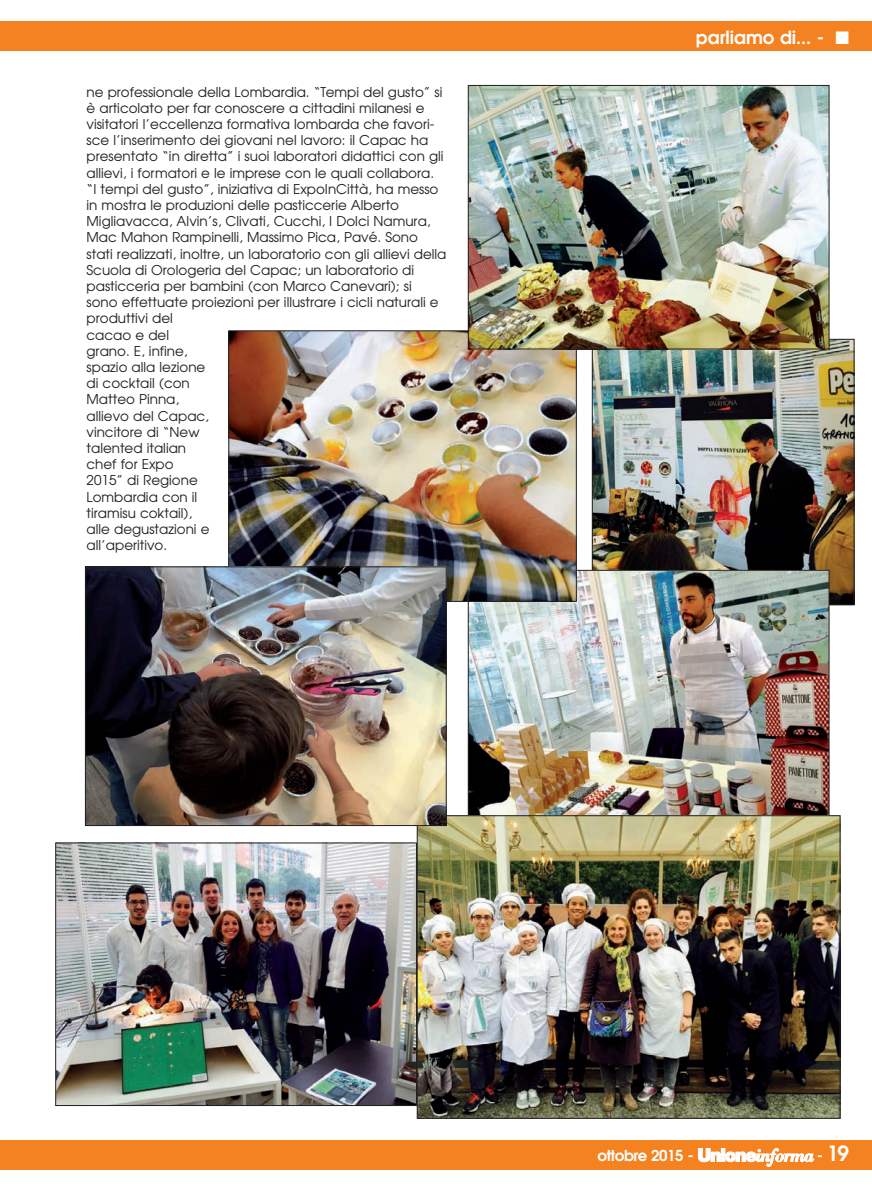
<style>
.page{position:relative;width:872px;height:1191px;background:#fff}
.page>*{position:absolute;margin:0;border:0;box-sizing:border-box;transform-origin:0 0}
.t1{font:600 18px "Avant Garde";color:#fff}
.t2{font:600 15px "Avant Garde";letter-spacing:-.03em;color:#fff}
.t3{font:13.5px/16.2px "Avant Garde";color:#231f20}
.s1{font-family:"Helvetica Neue";font-weight:900;font-size:18px}
.s2{font-family:"Bodoni BE";font-weight:500;font-style:italic;font-size:18px}
.s3{font-size:21px}
</style>
<div class="page">
<img style="left:594px;top:341px;width:258px;height:262px">
<img style="left:470px;top:572px;width:357px;height:243px">
<div style="left:0;top:1140px;width:872px;height:29px;background:#f58220"></div>
<div style="left:0;top:21px;width:872px;height:30px;background:#f58220"></div>
<img style="left:230px;top:332px;width:344px;height:268px">
<img style="left:57px;top:844px;width:358px;height:260px">
<div style="left:55px;top:842px;width:362px;height:264px;border:1px solid #231f20"></div>
<img style="left:470px;top:87px;width:357px;height:260px">
<div style="left:468px;top:85px;width:361px;height:264px;border:1px solid #231f20"></div>
<img style="left:419px;top:817px;width:419px;height:299px">
<div style="left:417px;top:815px;width:423px;height:303px;border:1px solid #231f20"></div>
<img style="left:87px;top:568px;width:357px;height:256px">
<div style="left:85px;top:566px;width:361px;height:260px;border:1px solid #231f20"></div>
<p class="t3" style="left:87px;top:85px;width:361px">ne professionale della Lombardia. “Tempi del gusto” si è articolato per far conoscere a cittadini milanesi e visitatori l’eccellenza formativa lombarda che favori&shy;sce l’inserimento dei giovani nel lavoro: il Capac ha presentato “in diretta” i suoi laboratori didattici con gli allievi, i formatori e le imprese con le quali collabora. “I tempi del gusto”, iniziativa di ExpoInCittà, ha messo in mostra le produzioni delle pasticcerie Alberto Migliavacca, Alvin’s, Clivati, Cucchi, I Dolci Namura, Mac Mahon Rampinelli, Massimo Pica, Pavé. Sono stati realizzati, inoltre, un laboratorio con gli allievi della Scuola di Orologeria del Capac; un laboratorio di pasticceria per bambini (con Marco Canevari); si<br>sono effettuate proiezioni per illustrare i cicli naturali e produttivi del<br>cacao e del<br>grano. E, infine,<br>spazio alla lezione<br>di cocktail (con<br>Matteo Pinna,<br>allievo del Capac,<br>vincitore di “New<br>talented italian<br>chef for Expo<br>2015” di Regione<br>Lom bardia con il<br>tiramisu coktail),<br>alle degustazioni e<br>all’aperitivo.</p>
<h1 class="t1" style="left:696px;top:31px;width:155px">parliamo di... - ■</h1>
<p class="t2" style="left:597px;top:1150px;width:253px">ottobre 2015 - <span class="s1">Unione</span><span class="s2">informa</span> - <span class="s3">19</span></p>
</div>
